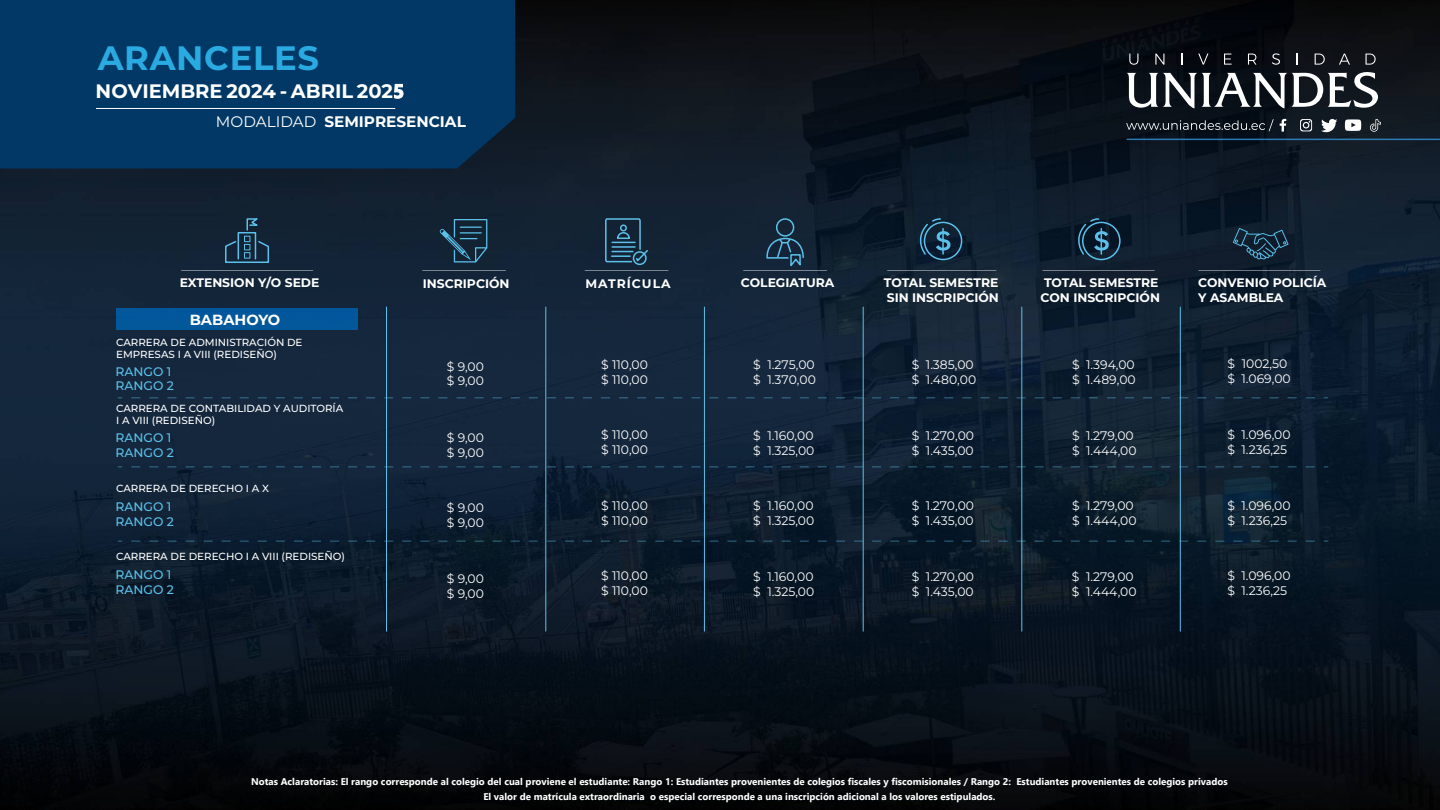
<style>
.page{position:relative;width:1440px;height:810px;background:#fff}
.page>*{position:absolute;margin:0;border:0;box-sizing:border-box;transform-origin:0 0}
.t1{font:700 33.75px "Montserrat";letter-spacing:.02em;color:#29abe2}
.t2{font:100 19.5px "Montserrat";color:#fff}
.t3{font:100 15.3px "Montserrat";color:#fff}
.t4{font:15.3px "Montserrat";color:#fff}
.t5{font:100 14.7px "Montserrat";color:#fff}
.t6{font:12.38px/14.9px "Montserrat";color:#fff}
.t7{font:100 12.38px/14.9px "Montserrat";color:#fff}
.t8{font:100 12.38px/14.9px "Montserrat";color:#5cc1ea}
.t9{font:100 12.38px "Montserrat";letter-spacing:.08em;color:#fff}
.t10{font:100 10.27px/12.4px "Montserrat";color:#fff}
.t11{font:700 9.75px/14.5px "Gadugi";color:#fff;text-align:center}
.s1{font-family:"Leelawadee UI";font-weight:700}
.s2{font-weight:400}
</style>
<div class="page">
<img style="left:0;top:0;width:1440px;height:810px">
<div style="left:0;top:0;width:515px;height:168px;background:#023865"></div>
<hr style="left:96px;top:108px;width:299px;height:1px;background:#fff">
<svg style="left:1129px;top:54px;width:11px;height:11px"></svg>
<svg style="left:1155px;top:54px;width:11px;height:11px"></svg>
<svg style="left:1182px;top:54px;width:3px;height:11px"></svg>
<svg style="left:1198px;top:54px;width:12px;height:11px"></svg>
<svg style="left:1224px;top:54px;width:10px;height:11px"></svg>
<svg style="left:1248px;top:54px;width:10px;height:11px"></svg>
<svg style="left:1272px;top:53px;width:10px;height:12px"></svg>
<svg style="left:1296px;top:54px;width:3px;height:11px"></svg>
<svg style="left:1315px;top:54px;width:12px;height:11px"></svg>
<svg style="left:1339px;top:54px;width:13px;height:11px"></svg>
<svg style="left:1366px;top:54px;width:12px;height:11px"></svg>
<svg style="left:1127px;top:72px;width:253px;height:36px"></svg>
<svg style="left:1126px;top:119px;width:162px;height:13px"></svg>
<svg style="left:1300px;top:119px;width:14px;height:12px"></svg>
<svg style="left:1321px;top:119px;width:18px;height:13px"></svg>
<svg style="left:1370px;top:119px;width:13px;height:13px"></svg>
<svg style="left:1345px;top:119px;width:18px;height:12px"></svg>
<hr style="left:1127px;top:139px;width:313px;height:1px;background:#3fa9f5">
<hr style="left:1022px;top:307px;width:1px;height:324px;background:#5cc1ea">
<hr style="left:1180px;top:307px;width:1px;height:324px;background:#5cc1ea">
<hr style="left:863px;top:307px;width:1px;height:324px;background:#5cc1ea">
<hr style="left:704px;top:307px;width:1px;height:324px;background:#5cc1ea">
<hr style="left:546px;top:307px;width:1px;height:324px;background:#5cc1ea">
<hr style="left:386px;top:307px;width:1px;height:324px;background:#5cc1ea">
<div style="left:116px;top:309px;width:242px;height:21px;background:#03589c"></div>
<svg style="left:1233px;top:228px;width:56px;height:32px"></svg>
<div style="left:776px;top:218px;width:18px;height:19px;border:2px solid #5cc1ea;border-radius:50%"></div>
<svg style="left:766px;top:238px;width:39px;height:32px"></svg>
<div style="left:633px;top:251px;width:14px;height:14px;border:2px solid #5cc1ea;border-radius:50%"></div>
<svg style="left:604px;top:218px;width:45px;height:45px"></svg>
<div style="left:620px;top:224px;width:7px;height:7px;border:2px solid #5cc1ea;border-radius:50%"></div>
<svg style="left:440px;top:219px;width:47px;height:43px"></svg>
<svg style="left:224px;top:218px;width:46px;height:46px"></svg>
<div style="left:244px;top:252px;width:6px;height:7px;border:1px solid #5cc1ea"></div>
<div style="left:924px;top:222px;width:38px;height:38px;border:2px solid #5cc1ea;border-radius:50%"></div>
<svg style="left:914px;top:217px;width:36px;height:39px"></svg>
<hr style="left:942px;top:229px;width:2px;height:25px;background:#5cc1ea">
<div style="left:1082px;top:222px;width:39px;height:38px;border:2px solid #5cc1ea;border-radius:50%"></div>
<svg style="left:1072px;top:217px;width:37px;height:39px"></svg>
<hr style="left:181px;top:270px;width:132px;height:1px;background:#fff">
<hr style="left:887px;top:270px;width:109px;height:1px;background:#fff">
<hr style="left:1042px;top:270px;width:113px;height:1px;background:#fff">
<hr style="left:1198px;top:270px;width:122px;height:1px;background:#fff">
<hr style="left:422px;top:270px;width:84px;height:1px;background:#fff">
<hr style="left:585px;top:270px;width:83px;height:1px;background:#fff">
<hr style="left:743px;top:270px;width:84px;height:1px;background:#fff">
<svg style="left:131px;top:398px;width:1197px;height:1px"></svg>
<svg style="left:131px;top:467px;width:1197px;height:1px"></svg>
<svg style="left:131px;top:541px;width:1197px;height:1px"></svg>
<h1 class="t1" style="left:98px;top:34px;width:223px">ARANCELES</h1>
<h2 class="t2" style="left:96px;top:78px;width:310px">NOVIEMBRE 2024 - ABRIL 202<span class="s1">5</span></h2>
<p class="t3" style="left:150px;top:111px;width:247px"><span class="s2">MODALIDAD</span> SEMIPRESENCIAL</p>
<p class="t4" style="left:216px;top:111px;width:102px">MODALIDAD</p>
<p class="t3" style="left:324px;top:111px;width:143px">SEMIPRESENCIAL</p>
<p class="t7" style="left:180px;top:275px;width:141px">EXTENSION Y/O SEDE</p>
<p class="t5" style="left:190px;top:310px;width:92px">BABAHOYO</p>
<p class="t10" style="left:116px;top:336px;width:188px">CARRERA DE ADMINISTRACIÓN DE<br>EMPRESAS I A VIII (REDISEÑO)</p>
<p class="t8" style="left:115px;top:363px;width:60px">RANGO 1<br>RANGO 2</p>
<p class="t10" style="left:116px;top:402px;width:229px">CARRERA DE CONTABILIDAD Y AUDITORÍA<br>I A VIII (REDISEÑO)</p>
<p class="t8" style="left:115px;top:430px;width:60px">RANGO 1<br>RANGO 2</p>
<p class="t10" style="left:116px;top:482px;width:154px">CARRERA DE DERECHO I A X</p>
<p class="t8" style="left:115px;top:499px;width:60px">RANGO 1<br>RANGO 2</p>
<p class="t10" style="left:116px;top:550px;width:230px">CARRERA DE DERECHO I A VIII (REDISEÑO)</p>
<p class="t8" style="left:115px;top:567px;width:60px">RANGO 1<br>RANGO 2</p>
<p class="t7" style="left:423px;top:276px;width:88px">INSCRIPCIÓN</p>
<p class="t9" style="left:585px;top:275px;width:87px">MATRÍCULA</p>
<p class="t7" style="left:741px;top:275px;width:95px">COLEGIATURA</p>
<p class="t7" style="left:884px;top:275px;width:117px">TOTAL SEMESTRE<br>SIN INSCRIPCIÓN</p>
<p class="t7" style="left:1041px;top:275px;width:121px">TOTAL SEMESTRE<br>CON INSCRIPCIÓN</p>
<p class="t7" style="left:1198px;top:275px;width:130px">CONVENIO POLICÍA<br>Y ASAMBLEA</p>
<p class="t6" style="left:447px;top:358px;width:39px">$ 9,00 $ 9,00</p>
<p class="t6" style="left:447px;top:430px;width:39px">$ 9,00 $ 9,00</p>
<p class="t6" style="left:601px;top:356px;width:48px">$ 110,00 $ 110,00</p>
<p class="t6" style="left:601px;top:427px;width:48px">$ 110,00 $ 110,00</p>
<p class="t6" style="left:753px;top:356px;width:64px">$ 1.275,00 $ 1.370,00</p>
<p class="t6" style="left:912px;top:356px;width:66px">$ 1.385,00 $ 1.480,00</p>
<p class="t6" style="left:1072px;top:356px;width:65px">$ 1.394,00 $ 1.489,00</p>
<p class="t6" style="left:753px;top:428px;width:63px">$ 1.160,00 $ 1.325,00</p>
<p class="t6" style="left:912px;top:428px;width:64px">$ 1.270,00 $ 1.435,00</p>
<p class="t6" style="left:1072px;top:428px;width:66px">$ 1.279,00 $ 1.444,00</p>
<p class="t6" style="left:1227px;top:356px;width:65px">$ 1002,50 $ 1.069,00</p>
<p class="t6" style="left:1227px;top:427px;width:65px">$ 1.096,00 $ 1.236,25</p>
<p class="t6" style="left:601px;top:497px;width:48px">$ 110,00 $ 110,00</p>
<p class="t6" style="left:447px;top:500px;width:39px">$ 9,00 $ 9,00</p>
<p class="t6" style="left:1227px;top:498px;width:65px">$ 1.096,00 $ 1.236,25</p>
<p class="t6" style="left:753px;top:498px;width:63px">$ 1.160,00 $ 1.325,00</p>
<p class="t6" style="left:912px;top:498px;width:64px">$ 1.270,00 $ 1.435,00</p>
<p class="t6" style="left:1072px;top:498px;width:66px">$ 1.279,00 $ 1.444,00</p>
<p class="t6" style="left:601px;top:568px;width:48px">$ 110,00 $ 110,00</p>
<p class="t6" style="left:447px;top:571px;width:39px">$ 9,00 $ 9,00</p>
<p class="t6" style="left:1227px;top:568px;width:65px">$ 1.096,00 $ 1.236,25</p>
<p class="t6" style="left:753px;top:569px;width:63px">$ 1.160,00 $ 1.325,00</p>
<p class="t6" style="left:912px;top:569px;width:64px">$ 1.270,00 $ 1.435,00</p>
<p class="t6" style="left:1072px;top:569px;width:66px">$ 1.279,00 $ 1.444,00</p>
<p class="t11" style="left:251px;top:774px;width:978px">Notas Aclaratorias: El rango corresponde al colegio del cual proviene el estudiante: Rango 1: Estudiantes provenientes de colegios fiscales y fiscomisionales / Rango 2: Estudiantes provenientes de colegios privados<br>El valor de matrícula extraordinaria o especial corresponde a una inscripción adicional a los valores estipulados.</p>
</div>
